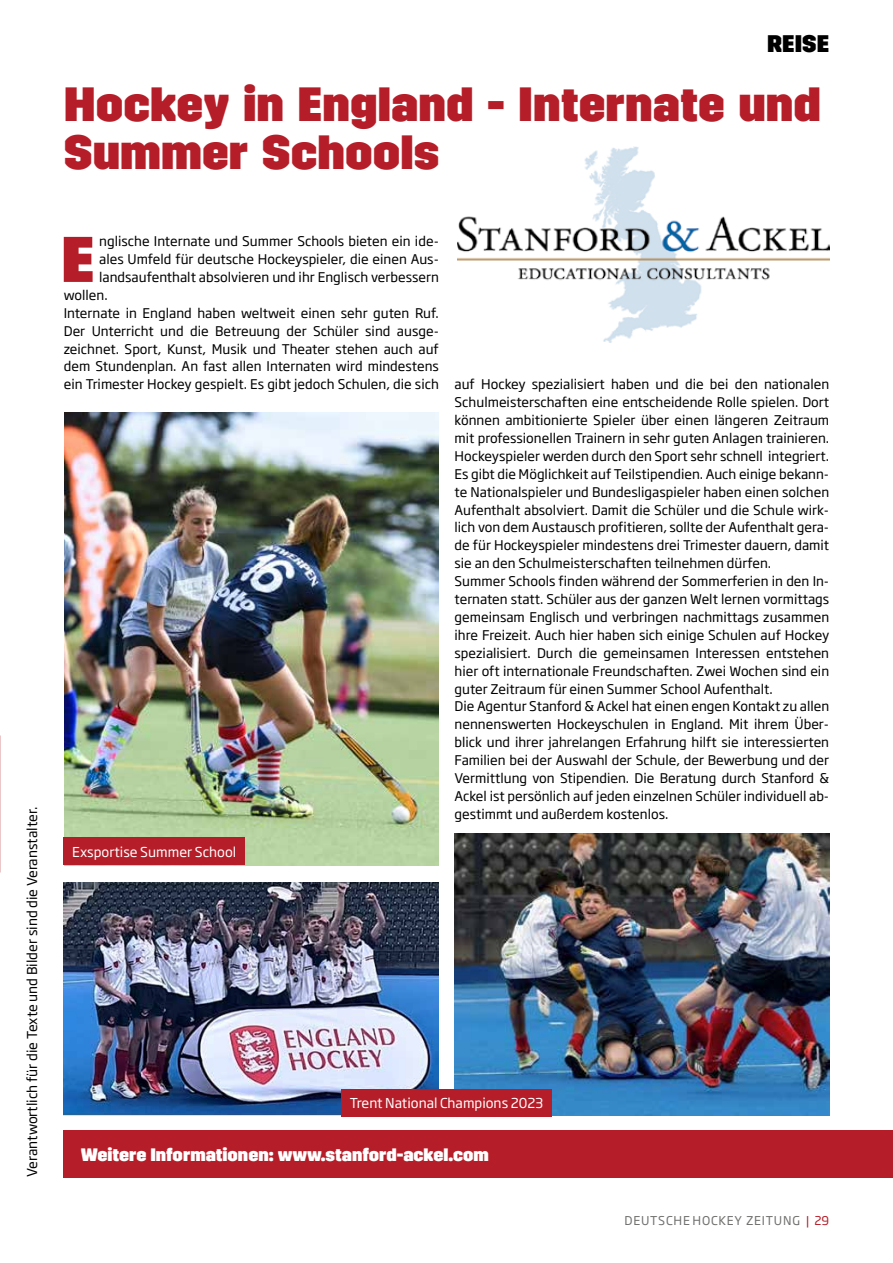
<style>
.page{position:relative;width:893px;height:1263px;background:#fff}
.page>*{position:absolute;margin:0;border:0;box-sizing:border-box;transform-origin:0 0}
.t1{font:800 64.35px "Trim";color:#b51d28}
.t2{font:800 48px/48px "Trim";color:#b51d28}
.t3{font:800 24px "Trim";color:#000}
.t4{font:800 18px "Trim";color:#fff}
.t5{font:13.5px "Soho Gothic Std";color:#000}
.t6{font:13.5px "Soho Gothic Std";color:#fff}
.t7{font:13.2px/17.9px "Soho Gothic Std";color:#000}
.t8{font:12px "Soho Gothic Std";letter-spacing:.065em;color:#6f6f6e}
.s1{color:#b51d28}
</style>
<div class="page">
<div style="left:64px;top:1130px;width:829px;height:48px;background:#b51d28"></div>
<img style="left:64px;top:413px;width:374px;height:452px">
<img style="left:457px;top:146px;width:372px;height:196px">
<img style="left:455px;top:834px;width:374px;height:282px">
<img style="left:64px;top:882px;width:375px;height:234px">
<div style="left:64px;top:838px;width:181px;height:27px;background:#b51d28"></div>
<div style="left:341px;top:1089px;width:211px;height:27px;background:#b51d28"></div>
<h3 class="t3" style="left:767px;top:29px;width:63px">REISE</h3>
<h2 class="t2" style="left:64px;top:81px;width:759px">Hockey in England - Internate und<br>Summer Schools</h2>
<p class="t5" style="left:24px;top:1177px;width:371px;rotate:-90deg">Verantwortlich für die Texte und Bilder sind die Veranstalter.</p>
<h1 class="t1" style="left:61px;top:222px;width:35px">E</h1>
<p class="t7" style="left:99px;top:233px;width:341px">nglische Internate und Summer Schools bieten ein ide-</p>
<p class="t7" style="left:99px;top:250px;width:341px">ales Umfeld für deutsche Hockeyspieler, die einen Aus-</p>
<p class="t7" style="left:99px;top:268px;width:341px">landsaufenthalt absolvieren und ihr Englisch verbessern</p>
<p class="t7" style="left:64px;top:286px;width:45px">wollen.</p>
<p class="t7" style="left:64px;top:304px;width:377px">Internate in England haben weltweit einen sehr guten Ruf.</p>
<p class="t7" style="left:64px;top:322px;width:377px">Der Unterricht und die Betreuung der Schüler sind ausge-</p>
<p class="t7" style="left:64px;top:340px;width:377px">zeichnet. Sport, Kunst, Musik und Theater stehen auch auf</p>
<p class="t7" style="left:64px;top:358px;width:377px">dem Stundenplan. An fast allen Internaten wird mindestens</p>
<p class="t7" style="left:64px;top:376px;width:377px">ein Trimester Hockey gespielt. Es gibt jedoch Schulen, die sich</p>
<p class="t6" style="left:72px;top:843px;width:166px">Exsportise Summer School</p>
<p class="t7" style="left:455px;top:376px;width:376px">auf Hockey spezialisiert haben und die bei den nationalen Schulmeisterschaften eine entscheidende Rolle spielen. Dort können ambitionierte Spieler über einen längeren Zeitraum mit professionellen Trainern in sehr guten Anlagen trainieren.<br>Hockeyspieler werden durch den Sport sehr schnell integriert.<br>Es gibt die Möglichkeit auf Teilstipendien. Auch einige bekann&shy;te Nationalspieler und Bundesligaspieler haben einen solchen Aufenthalt absolviert. Damit die Schüler und die Schule wirk&shy;lich von dem Austausch profitieren, sollte der Aufenthalt gera&shy;de für Hockeyspieler mindestens drei Trimester dauern, damit sie an den Schulmeisterschaften teilnehmen dürfen.<br>Summer Schools finden während der Sommerferien in den In&shy;ternaten statt. Schüler aus der ganzen Welt lernen vormittags gemeinsam Englisch und verbringen nachmittags zusammen ihre Freizeit. Auch hier haben sich einige Schulen auf Hockey spezialisiert. Durch die gemeinsamen Interessen entstehen hier oft internationale Freundschaften. Zwei Wochen sind ein guter Zeitraum für einen Summer School Aufenthalt.<br>Die Agentur Stanford &amp; Ackel hat einen engen Kontakt zu allen nennenswerten Hockeyschulen in England. Mit ihrem Über&shy;blick und ihrer jahrelangen Erfahrung hilft sie interessierten Familien bei der Auswahl der Schule, der Bewerbung und der Vermittlung von Stipendien. Die Beratung durch Stanford &amp; Ackel ist persönlich auf jeden einzelnen Schüler individuell ab&shy;gestimmt und außerdem kostenlos.</p>
<p class="t6" style="left:350px;top:1094px;width:195px">Trent National Champions 2023</p>
<h3 class="t4" style="left:81px;top:1144px;width:409px">Weitere Informationen: www.stanford-ackel.com</h3>
<p class="t8" style="left:624px;top:1213px;width:206px">DEUTSCHE HOCKEY ZEITUNG <span class="s1">| 29</span></p>
</div>
